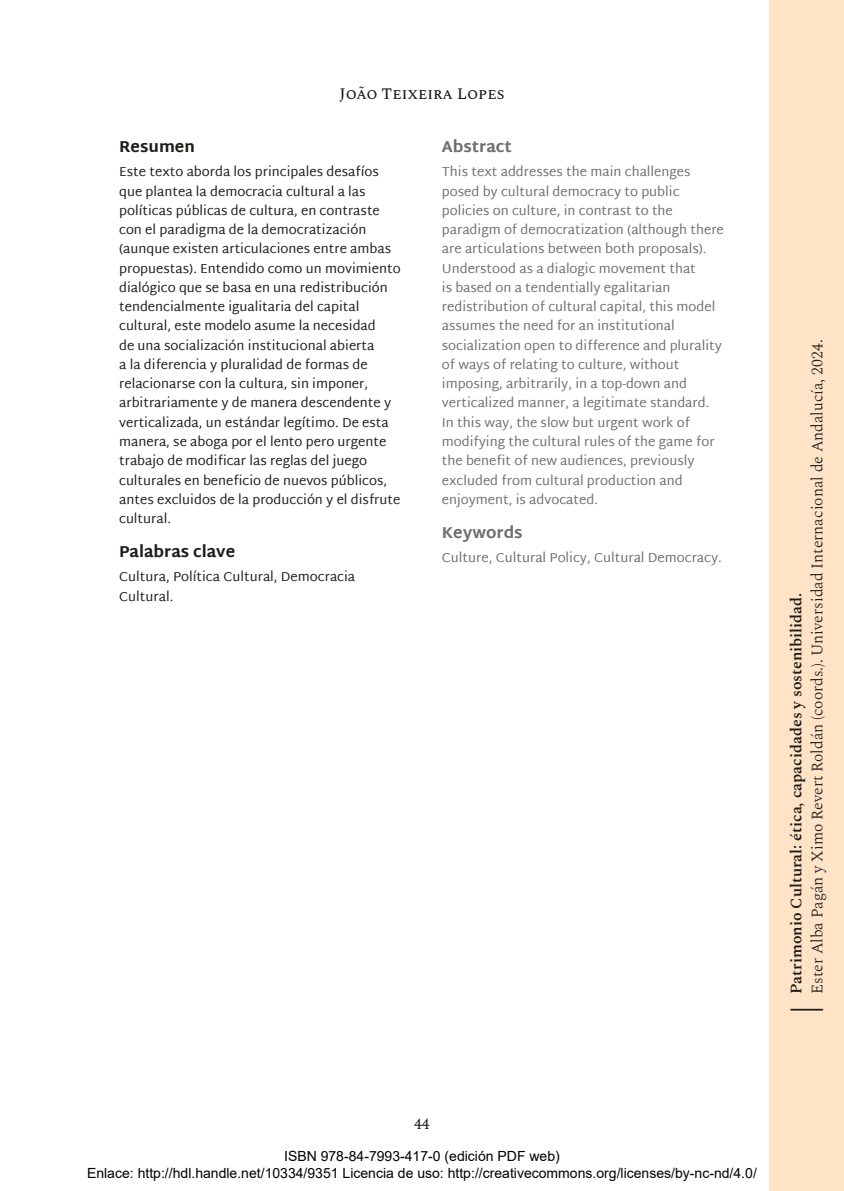
<style>
.page{position:relative;width:844px;height:1191px;background:#fff}
.page>*{position:absolute;margin:0;border:0;box-sizing:border-box;transform-origin:0 0}
.t1{font:300 15.75px "Spectral";color:#1d1d1b}
.t2{font:600 15.75px "Spectral";color:#1d1d1b}
.t3{font:800 15.75px "Martel Sans";color:#1d1d1b}
.t4{font:500 15.75px "Spectral";color:#1d1d1b}
.t5{font:800 15.75px "Martel Sans";color:#706f6f}
.t6{font:15.75px "Spectral";color:#1d1d1b}
.t7{font:14px/16.8px "Arial";color:#000;text-align:center}
.t8{font:13.12px/19.2px "Martel Sans";color:#1d1d1b}
.t9{font:13.12px/19.2px "Martel Sans";color:#706f6f}
</style>
<div class="page">
<div style="left:769px;top:0;width:74px;height:1191px;background:#fee3c7"></div>
<hr style="left:790px;top:1008px;width:32px;height:2px;background:#1d1d1b">
<p class="t4" style="left:339px;top:83px;width:166px">João Teixeira Lopes</p>
<p class="t3" style="left:119px;top:137px;width:77px">Resumen</p>
<p class="t8" style="left:119px;top:162px;width:283px">Este texto aborda los principales desafíos que plantea la democracia cultural a las políticas públicas de cultura, en contraste con el paradigma de la democratización (aunque existen articulaciones entre ambas propuestas). Entendido como un movimiento dialógico que se basa en una redistribución tendencialmente igualitaria del capital cultural, este modelo asume la necesidad<br>de una socialización institucional abierta<br>a la diferencia y pluralidad de formas de relacionarse con la cultura, sin imponer, arbitrariamente y de manera descendente y verticalizada, un estándar legítimo. De esta manera, se aboga por el lento pero urgente trabajo de modificar las reglas del juego culturales en beneficio de nuevos públicos, antes excluidos de la producción y el disfrute cultural.</p>
<p class="t3" style="left:119px;top:542px;width:117px">Palabras clave</p>
<p class="t8" style="left:119px;top:567px;width:237px">Cultura, Política Cultural, Democracia<br>Cultural.</p>
<p class="t5" style="left:441px;top:137px;width:71px">Abstract</p>
<p class="t9" style="left:441px;top:162px;width:283px">This text addresses the main challenges posed by cultural democracy to public policies on culture, in contrast to the paradigm of democratization (although there are articulations between both proposals).<br>Understood as a dialogic movement that<br>is based on a tendentially egalitarian redistribution of cultural capital, this model assumes the need for an institutional socialization open to difference and plurality of ways of relating to culture, without imposing, arbitrarily, in a top-down and verticalized manner, a legitimate standard.<br>In this way, the slow but urgent work of modifying the cultural rules of the game for the benefit of new audiences, previously excluded from cultural production and enjoyment, is advocated.</p>
<p class="t5" style="left:441px;top:523px;width:82px">Keywords</p>
<p class="t9" style="left:441px;top:548px;width:281px">Culture, Cultural Policy, Cultural Democracy.</p>
<p class="t1" style="left:805px;top:994px;width:656px;rotate:-90deg">Ester Alba Pagán y Ximo Revert Roldán (coords.). Universidad Internacional de Andalucía, 2024.</p>
<p class="t2" style="left:784px;top:994px;width:403px;rotate:-90deg">Patrimonio Cultural: ética, capacidades y sostenibilidad.</p>
<p class="t6" style="left:414px;top:1112px;width:17px">44</p>
<p class="t7" style="left:87px;top:1147px;width:671px">ISBN 978-84-7993-417-0 (edición PDF web)<br>Enlace: http://hdl.handle.net/10334/9351 Licencia de uso: http://creativecommons.org/licenses/by-nc-nd/4.0/</p>
</div>
